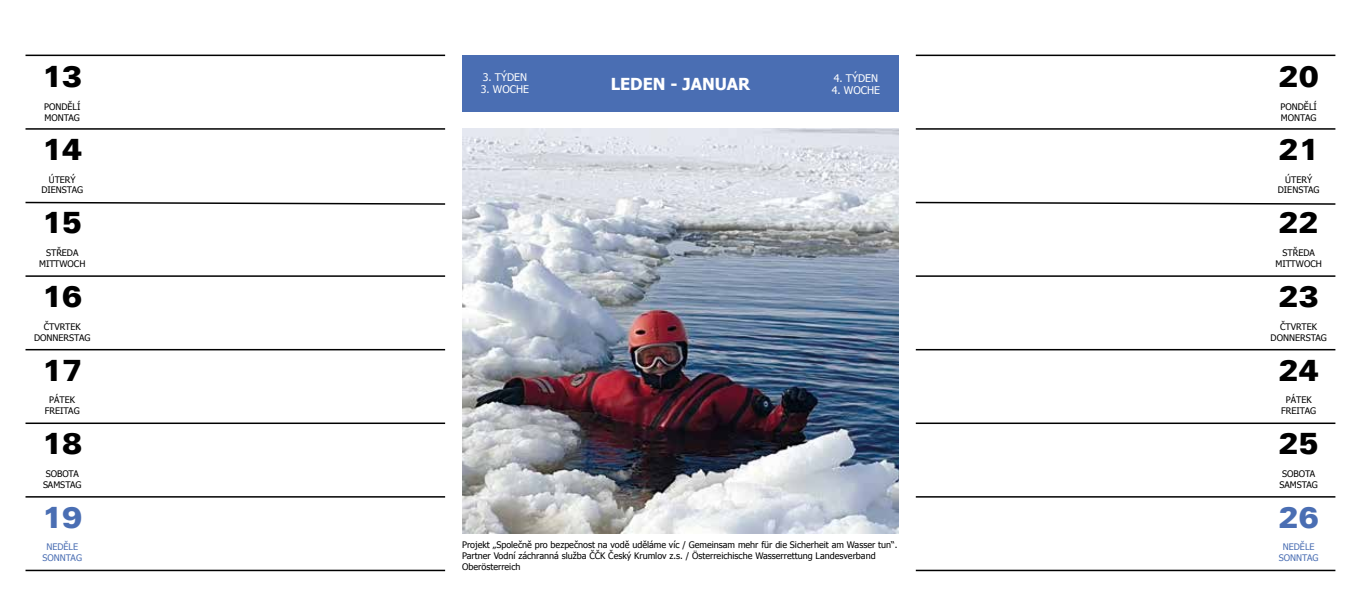
<style>
.page{position:relative;width:1361px;height:596px;background:#fff}
.page>*{position:absolute;margin:0;border:0;box-sizing:border-box;transform-origin:0 0}
.t1{font:30px "USA Black";color:#000}
.t2{font:30px "USA Black";color:#4a6eb3}
.t3{font:700 16.5px "Tahoma";color:#fff}
.t4{font:10.5px "Tahoma";color:#fff}
.t5{font:9px/10.8px "Tahoma";color:#000;text-align:center}
.t6{font:9px/10.8px "Tahoma";color:#4a6eb3;text-align:center}
</style>
<div class="page">
<img style="left:462px;top:129px;width:437px;height:404px">
<div style="left:462px;top:55px;width:437px;height:57px;background:#4a6eb3"></div>
<hr style="left:26px;top:569px;width:419px;height:2px;background:#000">
<hr style="left:26px;top:496px;width:419px;height:1px;background:#000">
<hr style="left:26px;top:422px;width:419px;height:2px;background:#000">
<hr style="left:26px;top:349px;width:419px;height:1px;background:#000">
<hr style="left:26px;top:275px;width:419px;height:2px;background:#000">
<svg style="left:25px;top:201px;width:421px;height:4px"></svg>
<hr style="left:26px;top:128px;width:419px;height:2px;background:#000">
<hr style="left:26px;top:55px;width:419px;height:1px;background:#000">
<hr style="left:916px;top:569px;width:419px;height:2px;background:#000">
<hr style="left:916px;top:496px;width:419px;height:1px;background:#000">
<hr style="left:916px;top:422px;width:419px;height:2px;background:#000">
<hr style="left:916px;top:349px;width:419px;height:1px;background:#000">
<hr style="left:916px;top:275px;width:419px;height:2px;background:#000">
<svg style="left:915px;top:201px;width:421px;height:4px"></svg>
<hr style="left:916px;top:128px;width:419px;height:2px;background:#000">
<hr style="left:916px;top:55px;width:419px;height:1px;background:#000">
<h1 class="t1" style="left:42px;top:58px;width:42px">13</h1>
<p class="t4" style="left:483px;top:70px;width:46px">3. TÝDEN</p>
<p class="t4" style="left:481px;top:82px;width:50px">3. WOCHE</p>
<h2 class="t3" style="left:611px;top:72px;width:141px">LEDEN - JANUAR</h2>
<p class="t4" style="left:834px;top:71px;width:46px">4. TÝDEN</p>
<p class="t4" style="left:832px;top:83px;width:50px">4. WOCHE</p>
<h1 class="t1" style="left:1278px;top:58px;width:42px">20</h1>
<p class="t5" style="left:44px;top:100px;width:38px;text-align:left">PONDĚLÍ<br>MONTAG</p>
<p class="t5" style="left:1280px;top:100px;width:38px;text-align:left">PONDĚLÍ<br>MONTAG</p>
<h1 class="t1" style="left:42px;top:131px;width:42px">14</h1>
<h1 class="t1" style="left:1278px;top:131px;width:42px">21</h1>
<p class="t5" style="left:41px;top:173px;width:43px">ÚTERÝ<br>DIENSTAG</p>
<p class="t5" style="left:1278px;top:173px;width:43px">ÚTERÝ<br>DIENSTAG</p>
<h1 class="t1" style="left:42px;top:204px;width:42px">15</h1>
<h1 class="t1" style="left:1278px;top:204px;width:42px">22</h1>
<p class="t5" style="left:39px;top:247px;width:48px">STŘEDA<br>MITTWOCH</p>
<p class="t5" style="left:1275px;top:247px;width:48px">STŘEDA<br>MITTWOCH</p>
<h1 class="t1" style="left:42px;top:278px;width:42px">16</h1>
<h1 class="t1" style="left:1278px;top:278px;width:42px">23</h1>
<p class="t5" style="left:34px;top:320px;width:58px">ČTVRTEK<br>DONNERSTAG</p>
<p class="t5" style="left:1270px;top:320px;width:58px">ČTVRTEK<br>DONNERSTAG</p>
<h1 class="t1" style="left:42px;top:351px;width:42px">17</h1>
<h1 class="t1" style="left:1278px;top:351px;width:42px">24</h1>
<p class="t5" style="left:45px;top:394px;width:36px">PÁTEK<br>FREITAG</p>
<p class="t5" style="left:1281px;top:394px;width:36px">PÁTEK<br>FREITAG</p>
<h1 class="t1" style="left:42px;top:425px;width:42px">18</h1>
<h1 class="t1" style="left:1278px;top:425px;width:42px">25</h1>
<p class="t5" style="left:43px;top:467px;width:40px">SOBOTA<br>SAMSTAG</p>
<p class="t5" style="left:1279px;top:467px;width:40px">SOBOTA<br>SAMSTAG</p>
<h1 class="t2" style="left:42px;top:498px;width:42px">19</h1>
<h1 class="t2" style="left:1278px;top:498px;width:42px">26</h1>
<p class="t6" style="left:42px;top:541px;width:41px">NEDĚLE<br>SONNTAG</p>
<p class="t5" style="left:462px;top:538px;width:437px;text-align:left">Projekt „Společně pro bezpečnost na vodě uděláme víc / Gemeinsam mehr für die Sicherheit am Wasser tun“.<br>Partner Vodní záchranná služba ČČK Český Krumlov z.s. / Österreichische Wasserrettung Landesverband<br>Oberösterreich</p>
<p class="t6" style="left:1279px;top:541px;width:41px">NEDĚLE<br>SONNTAG</p>
</div>
